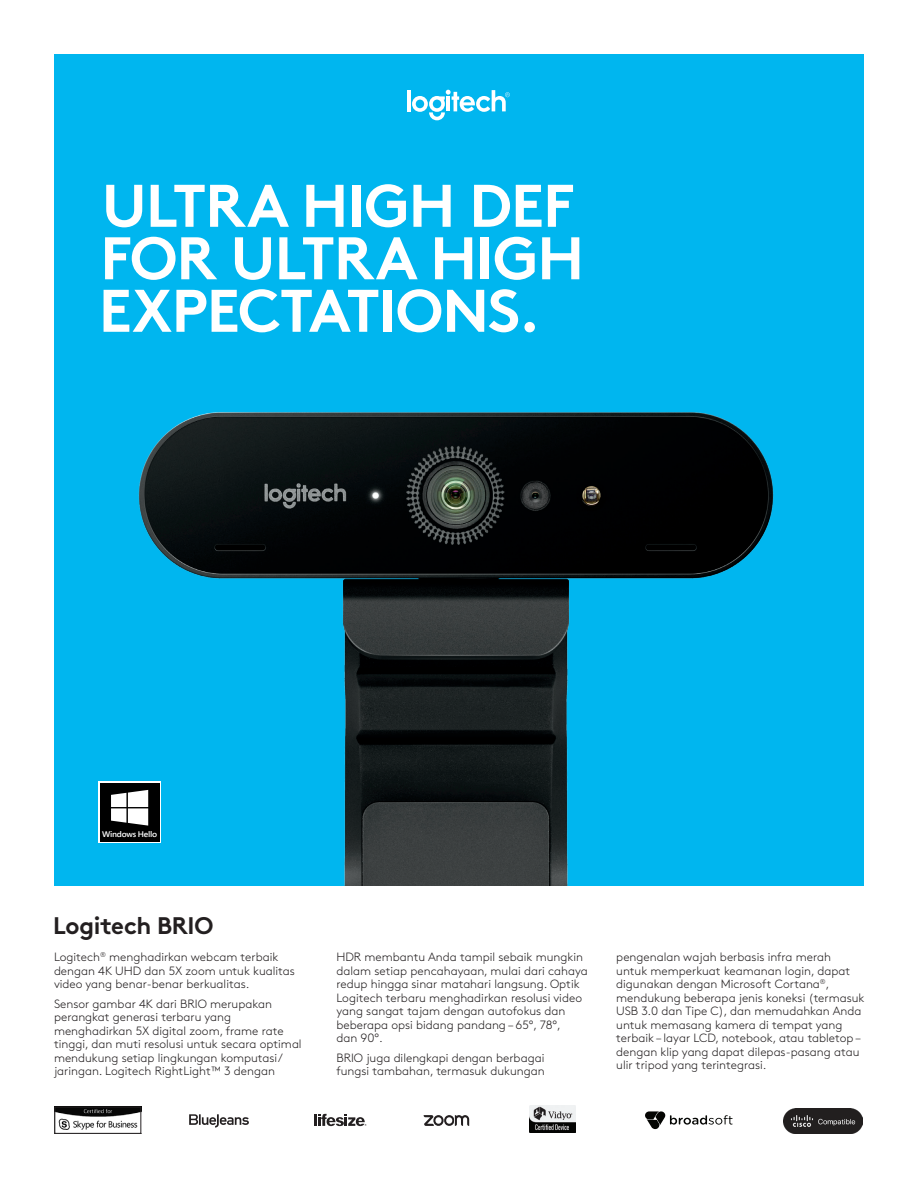
<style>
.page{position:relative;width:918px;height:1188px;background:#fff}
.page>*{position:absolute;margin:0;border:0;box-sizing:border-box;transform-origin:0 0}
.t1{font:700 60px/52.5px "Brown Pro";letter-spacing:-.015em;color:#fff}
.t2{font:700 24px "Brown Pro";letter-spacing:-.015em;color:#231f20}
.Body_Copy{font:300 12px/13.5px "Brown Pro";color:#231f20}
.t3{font:600 8.1px "Segoe Pro";letter-spacing:-.03em;color:#fff;scale:1.04 1}
</style>
<div class="page">
<div style="left:54px;top:54px;width:810px;height:832px;background:#00b6ef"></div>
<img style="left:98px;top:412px;width:676px;height:474px">
<hr style="left:407px;top:90px;width:4px;height:21px;background:#fff">
<svg style="left:412px;top:90px;width:98px;height:30px"></svg>
<hr style="left:446px;top:96px;width:4px;height:15px;background:#fff">
<svg style="left:189px;top:1114px;width:60px;height:14px"></svg>
<svg style="left:314px;top:1114px;width:52px;height:12px"></svg>
<svg style="left:424px;top:1115px;width:45px;height:11px"></svg>
<svg style="left:645px;top:1111px;width:88px;height:18px"></svg>
<img style="left:783px;top:1108px;width:80px;height:25px">
<img style="left:56px;top:1109px;width:83px;height:21px">
<div style="left:54px;top:1107px;width:87px;height:27px;border:1px solid #231f20"></div>
<img style="left:530px;top:1106px;width:45px;height:27px">
<div style="left:98px;top:782px;width:63px;height:61px;background:#fff"></div>
<div style="left:100px;top:783px;width:60px;height:59px;background:#000"></div>
<svg style="left:111px;top:790px;width:37px;height:36px"></svg>
<p class="t1" style="left:99px;top:173px;width:487px">ULTRA HIGH DEF<br>FOR ULTRA HIGH<br>EXPECTATIONS.</p>
<p class="t3" style="left:102px;top:828px;width:54px">Windows Hello</p>
<p class="t2" style="left:53px;top:907px;width:162px">Logitech BRIO</p>
<p class="Body_Copy" style="left:54px;top:950px;width:243px">Logitech<sup>®</sup> menghadirkan webcam terbaik dengan 4K UHD dan 5X zoom untuk kualitas video yang benar-benar berkualitas.</p>
<p class="Body_Copy" style="left:54px;top:996px;width:249px">Sensor gambar 4K dari BRIO merupakan perangkat generasi terbaru yang menghadirkan 5X digital zoom, frame rate tinggi, dan muti resolusi untuk secara optimal mendukung setiap lingkungan komputasi/ jaringan. Logitech RightLight™ 3 dengan</p>
<p class="Body_Copy" style="left:336px;top:950px;width:253px">HDR membantu Anda tampil sebaik mungkin dalam setiap pencahayaan, mulai dari cahaya redup hingga sinar matahari langsung. Optik Logitech terbaru menghadirkan resolusi video yang sangat tajam dengan autofokus dan beberapa opsi bidang pandang – 65°, 78°,<br>dan 90°.</p>
<p class="Body_Copy" style="left:336px;top:1050px;width:210px">BRIO juga dilengkapi dengan berbagai fungsi tambahan, termasuk dukungan</p>
<p class="Body_Copy" style="left:616px;top:949px;width:250px">pengenalan wajah berbasis infra merah untuk memperkuat keamanan login, dapat digunakan dengan Microsoft Cortana<sup>®</sup>, mendukung beberapa jenis koneksi (termasuk USB 3.0 dan Tipe C), dan memudahkan Anda untuk memasang kamera di tempat yang terbaik – layar LCD, notebook, atau tabletop – dengan klip yang dapat dilepas-pasang atau ulir tripod yang terintegrasi.</p>
</div>
